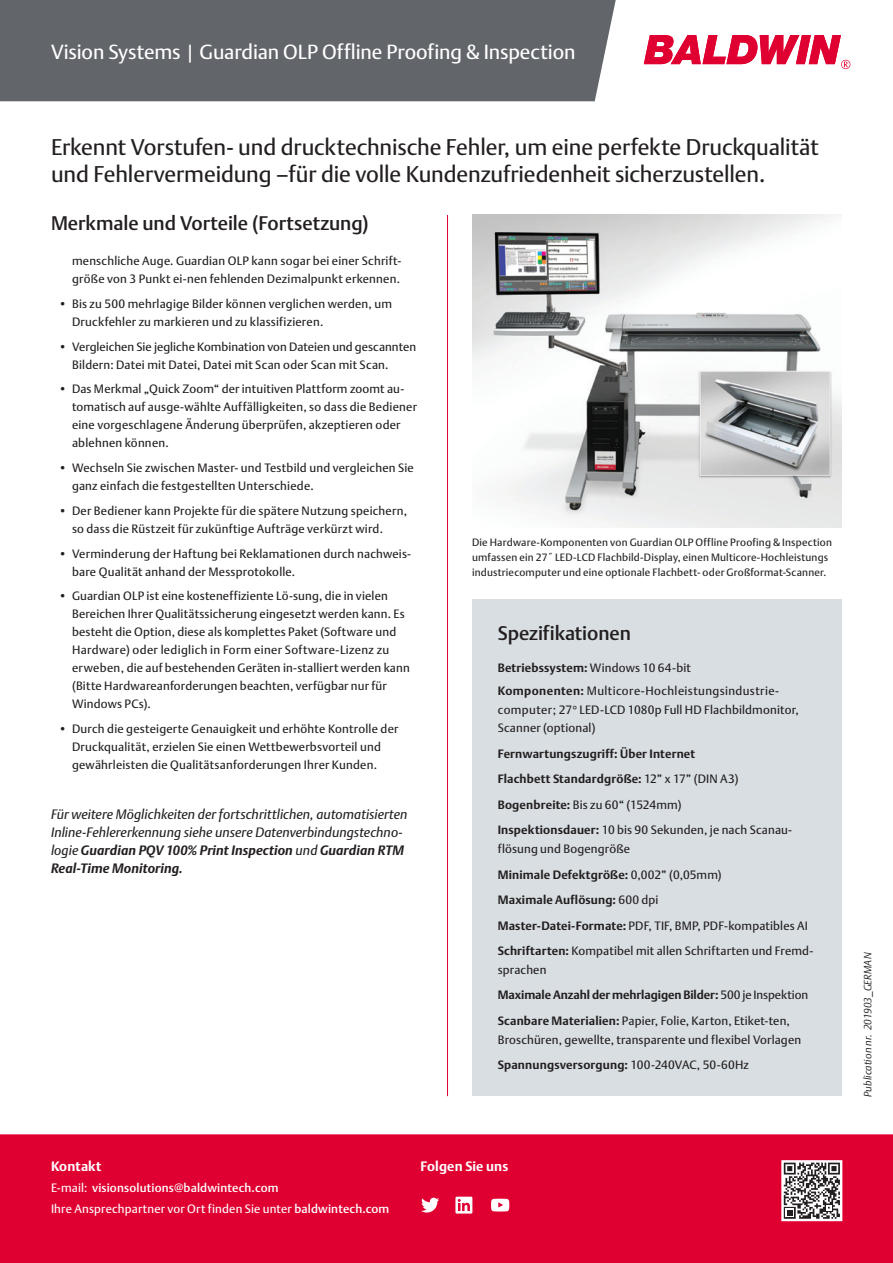
<style>
.page{position:relative;width:893px;height:1263px;background:#fff}
.page>*{position:absolute;margin:0;border:0;box-sizing:border-box;transform-origin:0 0}
.Heading_2{font:22.5px/27px "DTL Argo T";letter-spacing:-.005em;color:#231f20}
.Header__Publication{font:20.25px "DTL Argo T";letter-spacing:-.005em;color:#fff}
.Heading_3{font:500 19.5px "DTL Argo T";letter-spacing:-.005em;color:#231f20}
.Copy__Bulletlist{font:italic 13.5px/18px "DTL Argo T";letter-spacing:.005em;color:#231f20}
.t1{font:700 13.5px "DTL Argo T";letter-spacing:.01em;color:#fff}
.Copy{font:12px/18px "DTL Argo T";letter-spacing:.015em;color:#231f20}
.Copy-2{font:700 12px "DTL Argo T";letter-spacing:.015em;color:#231f20}
.Footer__Copy{font:12px/21.3px "DTL Argo T";letter-spacing:.01em;color:#fff}
.Copy-3{font:700 12px "DTL Argo T";letter-spacing:-.005em;color:#231f20}
.Image_text{font:10.5px/15px "DTL Argo T";letter-spacing:.015em;color:#231f20}
.Publication_number{font:italic 300 10.5px "DTL Argo T";letter-spacing:.01em;color:#231f20}
.s1{font-weight:300}
.s2{font-weight:700}
.s3{font-weight:400}
.s4{font-weight:500}
</style>
<div class="page">
<div style="left:0;top:0;width:616px;height:101px;background:#62656a"></div>
<svg style="left:644px;top:35px;width:206px;height:34px"></svg>
<div style="left:0;top:1134px;width:893px;height:129px;background:#df0031"></div>
<svg style="left:421px;top:1198px;width:18px;height:14px"></svg>
<svg style="left:455px;top:1197px;width:19px;height:16px"></svg>
<svg style="left:491px;top:1199px;width:18px;height:12px"></svg>
<svg style="left:784px;top:1163px;width:55px;height:55px"></svg>
<div style="left:781px;top:1160px;width:61px;height:61px;border:2px solid #fff"></div>
<hr style="left:447px;top:215px;width:1px;height:881px;background:#df0031">
<img style="left:472px;top:215px;width:370px;height:313px">
<div style="left:472px;top:599px;width:370px;height:497px;background:#d8dee2"></div>
<p class="Header__Publication" style="left:51px;top:40px;width:526px">Vision Systems <span class="s1">|</span> Guardian OLP Offline Proofing &amp; Inspection</p>
<p class="Heading_2" style="left:51px;top:133px;width:769px">Erkennt Vorstufen- und drucktechnische Fehler, um eine perfekte Druckqualität und Fehlervermeidung –für die volle Kundenzufriedenheit sicherzustellen.</p>
<p class="Heading_3" style="left:51px;top:212px;width:319px">Merkmale und Vorteile (Fortsetzung)</p>
<p class="Copy" style="left:72px;top:252px;width:331px">menschliche Auge. Guardian OLP kann sogar bei einer Schrift&shy;größe von 3 Punkt ei-nen fehlenden Dezimalpunkt erkennen.</p>
<p class="Copy" style="left:72px;top:295px;width:322px;text-indent:-14px">• Bis zu 500 mehrlagige Bilder können verglichen werden, um<br>Druckfehler zu markieren und zu klassifizieren.</p>
<p class="Copy" style="left:72px;top:337px;width:346px;text-indent:-14px">• Vergleichen Sie jegliche Kombination von Dateien und gescannten<br>Bildern: Datei mit Datei, Datei mit Scan oder Scan mit Scan.</p>
<p class="Copy" style="left:72px;top:380px;width:346px;text-indent:-14px">• Das Merkmal „Quick Zoom“ der intuitiven Plattform zoomt au&shy;tomatisch auf ausge-wählte Auffälligkeiten, so dass die Bediener eine vorgeschlagene Änderung überprüfen, akzeptieren oder ablehnen können.</p>
<p class="Copy" style="left:72px;top:459px;width:343px;text-indent:-14px">• Wechseln Sie zwischen Master- und Testbild und vergleichen Sie ganz einfach die festgestellten Unterschiede.</p>
<p class="Copy" style="left:72px;top:502px;width:337px;text-indent:-14px">• Der Bediener kann Projekte für die spätere Nutzung speichern, so dass die Rüstzeit für zukünftige Aufträge verkürzt wird.</p>
<p class="Copy" style="left:72px;top:544px;width:341px;text-indent:-14px">• Verminderung der Haftung bei Reklamationen durch nachweis&shy;bare Qualität anhand der Messprotokolle.</p>
<p class="Copy" style="left:72px;top:587px;width:339px;text-indent:-14px">• Guardian OLP ist eine kosteneffiziente Lö-sung, die in vielen Bereichen Ihrer Qualitätssicherung eingesetzt werden kann. Es besteht die Option, diese als komplettes Paket (Software und Hardware) oder lediglich in Form einer Software-Lizenz zu erweben, die auf bestehenden Geräten in-stalliert werden kann (Bitte Hardwareanforderungen beachten, verfügbar nur für Windows PCs).</p>
<p class="Copy" style="left:72px;top:720px;width:328px;text-indent:-14px">• Durch die gesteigerte Genauigkeit und erhöhte Kontrolle der<br>Druckqualität, erzielen Sie einen Wettbewerbsvorteil und gewährleisten die Qualitätsanforderungen Ihrer Kunden.</p>
<p class="Copy__Bulletlist" style="left:51px;top:805px;width:358px">Für weitere Möglichkeiten der fortschrittlichen, automatisierten Inline-Fehlererkennung siehe unsere Datenverbindungstechno&shy;logie <span class="s2">Guardian PQV 100% Print Inspection</span> und <span class="s2">Guardian RTM Real-Time Monitoring.</span></p>
<p class="Image_text" style="left:472px;top:535px;width:361px">Die Hardware-Komponenten von Guardian OLP Offline Proofing &amp; Inspection umfassen ein 27˝ LED-LCD Flachbild-Display, einen Multicore-Hochleistungs industriecomputer und eine optionale Flachbett- oder Großformat-Scanner.</p>
<p class="Heading_3" style="left:498px;top:622px;width:135px">Spezifikationen</p>
<p class="Copy-2" style="left:498px;top:661px;width:195px">Betriebssystem: <span class="s3">Windows 10 64-bit</span></p>
<p class="Copy" style="left:498px;top:681px;width:303px;line-height:18.8px"><span class="s2">Komponenten:</span> Multicore-Hochleistungsindustrie&shy;computer; 27° LED-LCD 1080p Full HD Flachbildmonitor,<br>Scanner (optional)</p>
<p class="Copy-2" style="left:498px;top:746px;width:199px">Fernwartungszugriff: Über Internet</p>
<p class="Copy-2" style="left:498px;top:772px;width:242px">Flachbett Standardgröße: <span class="s3">12” x 17” (DIN A3)</span></p>
<p class="Copy" style="left:498px;top:795px;width:185px"><span class="s2">Bogenbreite:</span> Bis zu 60“ (1524mm)</p>
<p class="Copy" style="left:498px;top:821px;width:296px;line-height:18.8px"><span class="s2">Inspektionsdauer:</span> 10 bis 90 Sekunden, je nach Scanau&shy;flösung und Bogengröße</p>
<p class="Copy-2" style="left:498px;top:867px;width:225px">Minimale Defektgröße: <span class="s3">0,002” (0,05mm)</span></p>
<p class="Copy-2" style="left:498px;top:893px;width:162px">Maximale Auflösung: <span class="s3">600 dpi</span></p>
<p class="Copy" style="left:498px;top:916px;width:312px"><span class="s2">Master-Datei-Formate:</span> PDF, TIF, BMP, PDF-kompatibles AI</p>
<p class="Copy" style="left:498px;top:941px;width:317px;line-height:18.8px"><span class="s2">Schriftarten:</span> Kompatibel mit allen Schriftarten und Fremd&shy;sprachen</p>
<p class="Copy-3" style="left:498px;top:988px;width:312px">Maximale Anzahl der mehrlagigen Bilder: <span class="s3">500 je Inspektion</span></p>
<p class="Copy" style="left:498px;top:1011px;width:305px;line-height:18.8px"><span class="s2">Scanbare Materialien:</span> Papier, Folie, Karton, Etiket-ten,<br>Broschüren, gewellte, transparente und flexibel Vorlagen</p>
<p class="Copy-2" style="left:498px;top:1058px;width:253px">Spannungsversorgung: <span class="s3">100-240VAC, 50-60Hz</span></p>
<p class="t1" style="left:51px;top:1158px;width:52px">Kontakt</p>
<p class="Footer__Copy" style="left:51px;top:1177px;width:340px">E-mail: <span class="s4">visionsolutions@baldwintech.com<br></span>Ihre Ansprechpartner vor Ort finden Sie unter <span class="s4">baldwintech.com</span></p>
<p class="t1" style="left:421px;top:1158px;width:89px">Folgen Sie uns</p>
<p class="Publication_number" style="left:861px;top:1097px;width:146px;rotate:-90deg">Publication nr. 201903_GERMAN</p>
</div>
